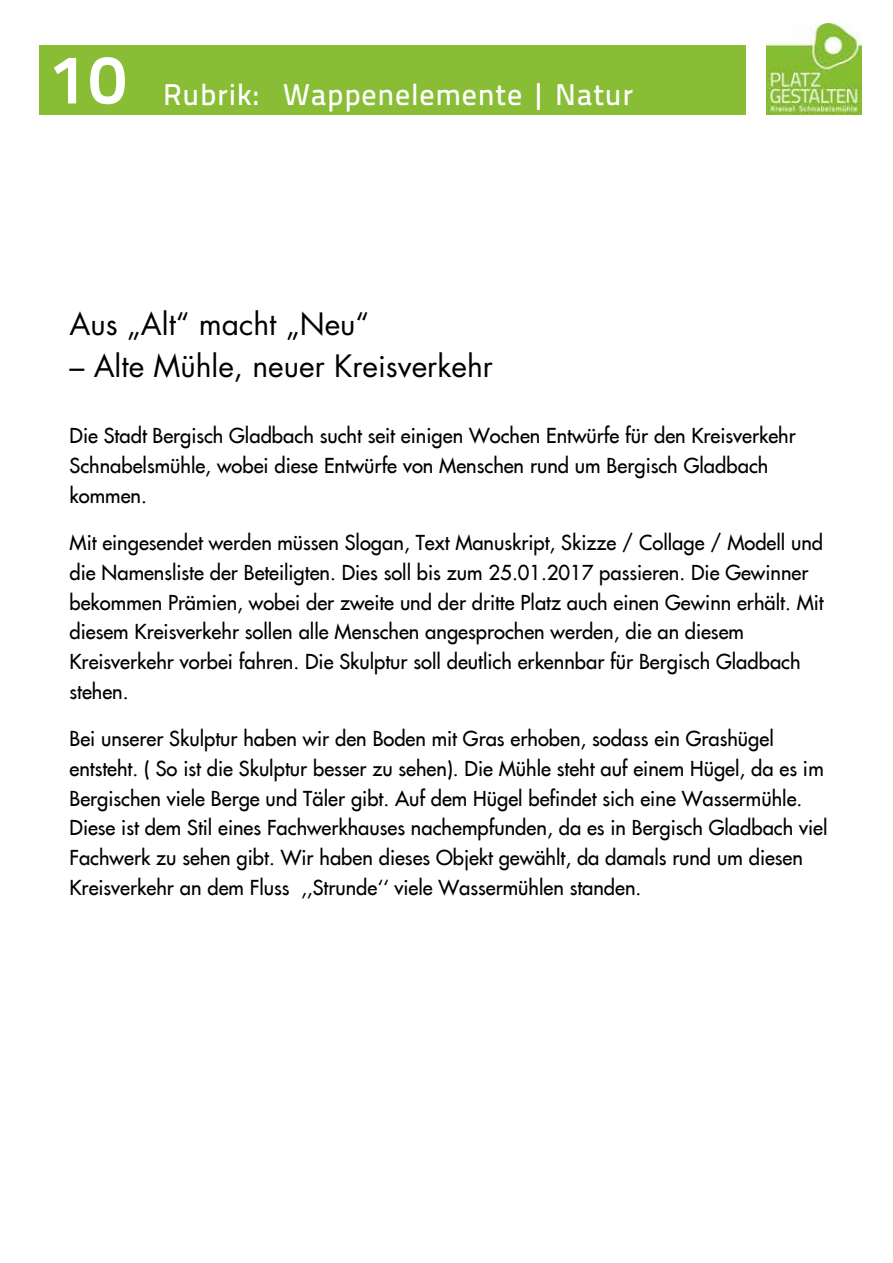
<style>
.page{position:relative;width:893px;height:1263px;background:#fff}
.page>*{position:absolute;margin:0;border:0;box-sizing:border-box;transform-origin:0 0}
.t1{font:69px "Titillium Text 22 L 800 wt";color:#fff}
.t2{font:30px "Futura";color:#000}
.t3{font:30px "Titillium Text 22 L 600 wt";letter-spacing:.025em;color:#fff}
.t4{font:20.1px/29.8px "Futura";color:#000}
</style>
<div class="page">
<img style="left:766px;top:23px;width:96px;height:92px">
<div style="left:39px;top:45px;width:707px;height:70px;background:#88bd35"></div>
<h1 class="t1" style="left:51px;top:26px;width:76px">10</h1>
<h2 class="t3" style="left:163px;top:71px;width:471px">Rubrik: Wappenelemente | Natur</h2>
<p class="t4" style="left:70px;top:298px;width:142px">Sarah Schneider</p>
<h2 class="t2" style="left:69px;top:304px;width:301px">Aus „Alt“ macht „Neu“</h2>
<h2 class="t2" style="left:69px;top:346px;width:425px">– Alte Mühle, neuer Kreisverkehr</h2>
<p class="t4" style="left:70px;top:421px;width:728px">Die Stadt Bergisch Gladbach sucht seit einigen Wochen Entwürfe für den Kreisverkehr<br>Schnabelsmühle, wobei diese Entwürfe von Menschen rund um Bergisch Gladbach kommen.</p>
<p class="t4" style="left:70px;top:527px;width:756px">Mit eingesendet werden müssen Slogan, Text Manuskript, Skizze / Collage / Modell und die Namensliste der Beteiligten. Dies soll bis zum 25.01.2017 passieren. Die Gewinner bekommen Prämien, wobei der zweite und der dritte Platz auch einen Gewinn erhält. Mit diesem Kreisverkehr sollen alle Menschen angesprochen werden, die an diesem Kreisverkehr vorbei fahren. Die Skulptur soll deutlich erkennbar für Bergisch Gladbach stehen.</p>
<p class="t4" style="left:70px;top:723px;width:759px">Bei unserer Skulptur haben wir den Boden mit Gras erhoben, sodass ein Grashügel entsteht. ( So ist die Skulptur besser zu sehen). Die Mühle steht auf einem Hügel, da es im Bergischen viele Berge und Täler gibt. Auf dem Hügel befindet sich eine Wassermühle.<br>Diese ist dem Stil eines Fachwerkhauses nachempfunden, da es in Bergisch Gladbach viel Fachwerk zu sehen gibt. Wir haben dieses Objekt gewählt, da damals rund um diesen Kreisverkehr an dem Fluss ,,Strunde‘‘ viele Wassermühlen standen.</p>
</div>
